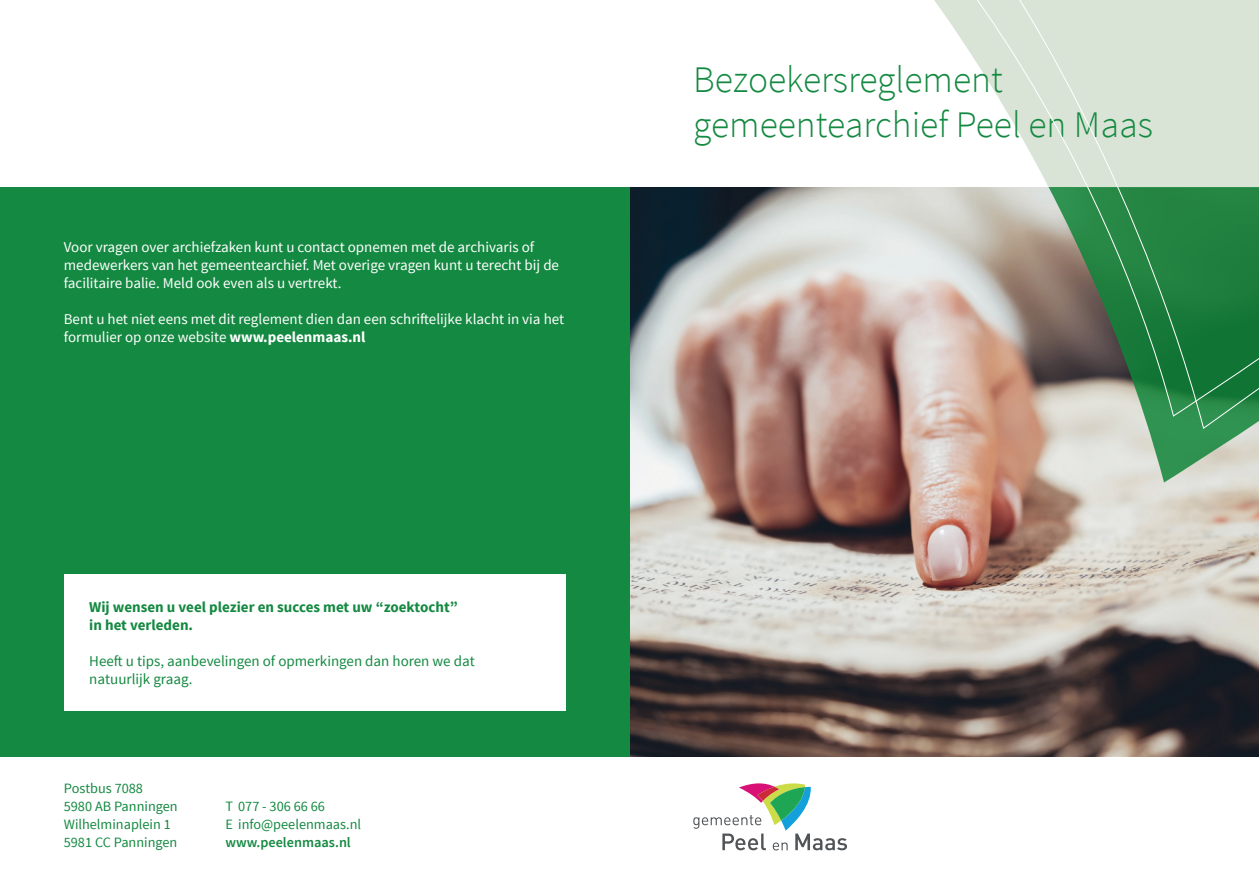
<style>
.page{position:relative;width:1259px;height:893px;background:#fff}
.page>*{position:absolute;margin:0;border:0;box-sizing:border-box;transform-origin:0 0}
.t1{font:300 37.5px/45px "Source Sans Pro";color:#148941}
.t2{font:15px/18px "Source Sans Pro";color:#fff}
.t3{font:15px/18px "Source Sans Pro";color:#148941}
.t4{font:700 15px/18px "Source Sans Pro";color:#148941}
.t5{font:14.25px/18px "Source Sans Pro Regular 2";color:#148941}
.t6{font:600 14.25px "Source Sans Pro";color:#148941}
.s1{font-weight:700}
</style>
<div class="page">
<img style="left:629px;top:187px;width:630px;height:570px">
<div style="left:0;top:187px;width:629px;height:570px;background:#148941"></div>
<div style="left:64px;top:574px;width:502px;height:136px;background:#fff"></div>
<svg style="left:972px;top:434px;width:287px;height:48px;background:#bebfaa"></svg>
<svg style="left:906px;top:0;width:47px;height:422px"></svg>
<svg style="left:953px;top:0;width:306px;height:434px;background:#9cb69b"></svg>
<svg style="left:693px;top:783px;width:154px;height:67px"></svg>
<p class="t2" style="left:64px;top:238px;width:497px">Voor vragen over archiefzaken kunt u contact opnemen met de archivaris of medewerkers van het gemeentearchief. Met overige vragen kunt u terecht bij de facilitaire balie. Meld ook even als u vertrekt.</p>
<p class="t2" style="left:64px;top:310px;width:502px">Bent u het niet eens met dit reglement dien dan een schriftelijke klacht in via het formulier op onze website <span class="s1">www.peelenmaas.nl</span></p>
<h5 class="t4" style="left:89px;top:599px;width:370px">Wij wensen u veel plezier en succes met uw “zoektocht” in het verleden.</h5>
<p class="t3" style="left:89px;top:652px;width:387px">Heeft u tips, aanbevelingen of opmerkingen dan horen we dat natuurlijk graag.</p>
<p class="t5" style="left:64px;top:779px;width:115px">Postbus 7088<br>5980 AB Panningen</p>
<p class="t5" style="left:225px;top:797px;width:101px">T 077 - 306 66 66</p>
<p class="t5" style="left:64px;top:815px;width:109px">Wilhelminaplein 1</p>
<p class="t5" style="left:225px;top:815px;width:137px">E info@peelenmaas.nl</p>
<p class="t5" style="left:64px;top:833px;width:115px">5981 CC Panningen</p>
<p class="t6" style="left:225px;top:833px;width:127px">www.peelenmaas.nl</p>
<h1 class="t1" style="left:693px;top:57px;width:461px">Bezoekersreglement gemeentearchief Peel en Maas</h1>
</div>
